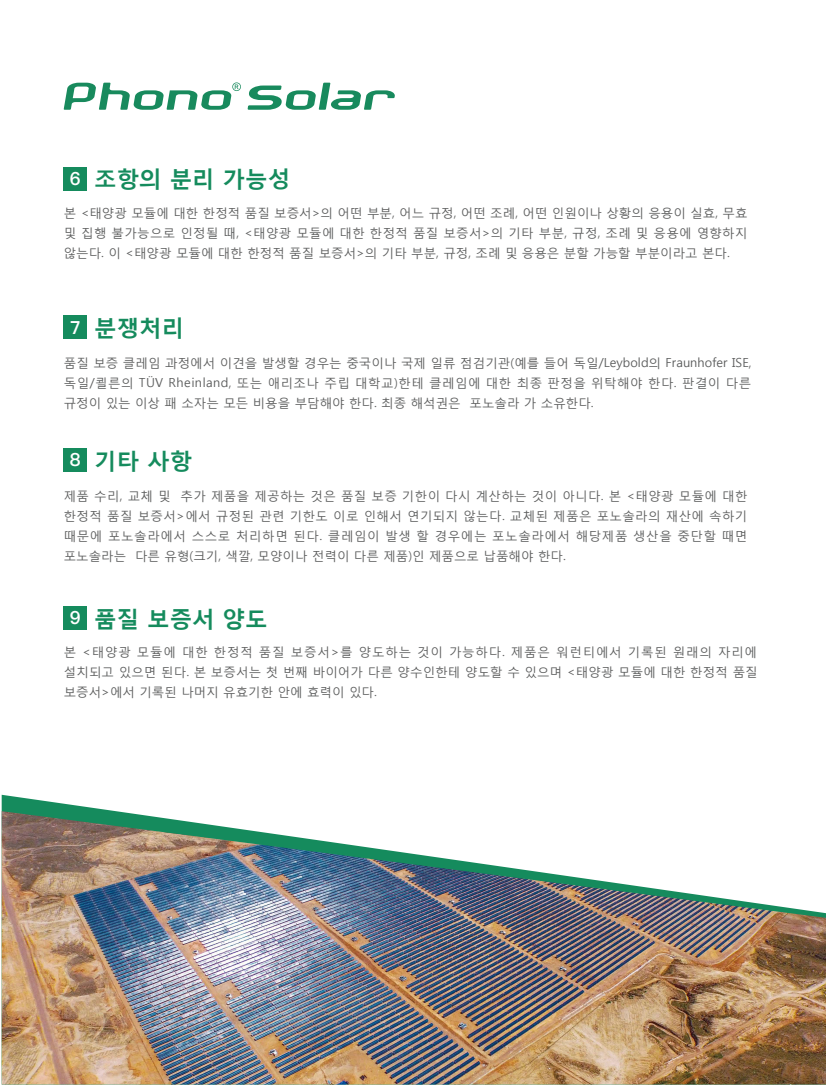
<style>
.page{position:relative;width:826px;height:1085px;background:#fff}
.page>*{position:absolute;margin:0;border:0;box-sizing:border-box;transform-origin:0 0}
.t1{font:700 22.5px "Malgun Gothic";color:#158b5d}
.t2{font:18.12px "Ping Fang Hei TC W8 Proportional";color:#fff}
.t3{font:12.5px/20px "Malgun Gothic";color:#5c5d5d;text-align:justify}
.s1{font-family:"Ping Fang Hei TC W8 Proportional";font-weight:400;font-size:18.12px;color:#fff}
</style>
<div class="page">
<svg style="left:247px;top:83px;width:148px;height:27px"></svg>
<svg style="left:64px;top:82px;width:177px;height:28px"></svg>
<div style="left:64px;top:167px;width:23px;height:23px;background:#158b5d"></div>
<div style="left:64px;top:316px;width:23px;height:23px;background:#158b5d"></div>
<div style="left:64px;top:448px;width:23px;height:23px;background:#158b5d"></div>
<div style="left:64px;top:606px;width:23px;height:23px;background:#158b5d"></div>
<svg style="left:2px;top:794px;width:112px;height:17px"></svg>
<img style="left:2px;top:811px;width:824px;height:273px">
<h2 class="t2" style="left:70px;top:167px;width:12px">6</h2>
<h1 class="t1" style="left:94px;top:165px;width:197px">조항의 분리 가능성</h1>
<p class="t3" style="left:64px;top:203px;width:685px">본 &lt;태양광 모듈에 대한 한정적 품질 보증서&gt;의 어떤 부분, 어느 규정, 어떤 조례, 어떤 인원이나 상황의 응용이 실효, 무효 및 집행 불가능으로 인정될 때, &lt;태양광 모듈에 대한 한정적 품질 보증서&gt;의 기타 부분, 규정, 조례 및 응용에 영향하지 않는다. 이 &lt;태양광 모듈에 대한 한정적 품질 보증서&gt;의 기타 부분, 규정, 조례 및 응용은 분할 가능할 부분이라고 본다.</p>
<h2 class="t2" style="left:70px;top:316px;width:12px">7</h2>
<h1 class="t1" style="left:94px;top:313px;width:91px">분쟁처리</h1>
<p class="t3" style="left:64px;top:353px;width:689px">품질 보증 클레임 과정에서 이견을 발생할 경우는 중국이나 국제 일류 점검기관(예를 들어 독일/Leybold의 Fraunhofer ISE, 독일/쾰른의 TÜV Rheinland, 또는 애리조나 주립 대학교)한테 클레임에 대한 최종 판정을 위탁해야 한다. 판결이 다른 규정이 있는 이상 패 소자는 모든 비용을 부담해야 한다. 최종 해석권은 포노솔라 가 소유한다.</p>
<h2 class="t2" style="left:70px;top:449px;width:12px">8</h2>
<h1 class="t1" style="left:94px;top:446px;width:99px">기타 사항</h1>
<p class="t3" style="left:64px;top:486px;width:685px">제품 수리, 교체 및 추가 제품을 제공하는 것은 품질 보증 기한이 다시 계산하는 것이 아니다. 본 &lt;태양광 모듈에 대한 한정적 품질 보증서&gt;에서 규정된 관련 기한도 이로 인해서 연기되지 않는다. 교체된 제품은 포노솔라의 재산에 속하기 때문에 포노솔라에서 스스로 처리하면 된다. 클레임이 발생 할 경우에는 포노솔라에서 해당제품 생산을 중단할 때면 포노솔라는 다른 유형(크기, 색깔, 모양이나 전력이 다른 제품)인 제품으로 납품해야 한다.</p>
<h1 class="t1" style="left:70px;top:604px;width:199px"><span class="s1">9</span> 품질 보증서 양도</h1>
<p class="t3" style="left:64px;top:641px;width:695px">본 &lt;태양광 모듈에 대한 한정적 품질 보증서&gt;를 양도하는 것이 가능하다. 제품은 워런티에서 기록된 원래의 자리에 설치되고 있으면 된다. 본 보증서는 첫 번째 바이어가 다른 양수인한테 양도할 수 있으며 &lt;태양광 모듈에 대한 한정적 품질 보증서&gt;에서 기록된 나머지 유효기한 안에 효력이 있다.</p>
</div>
